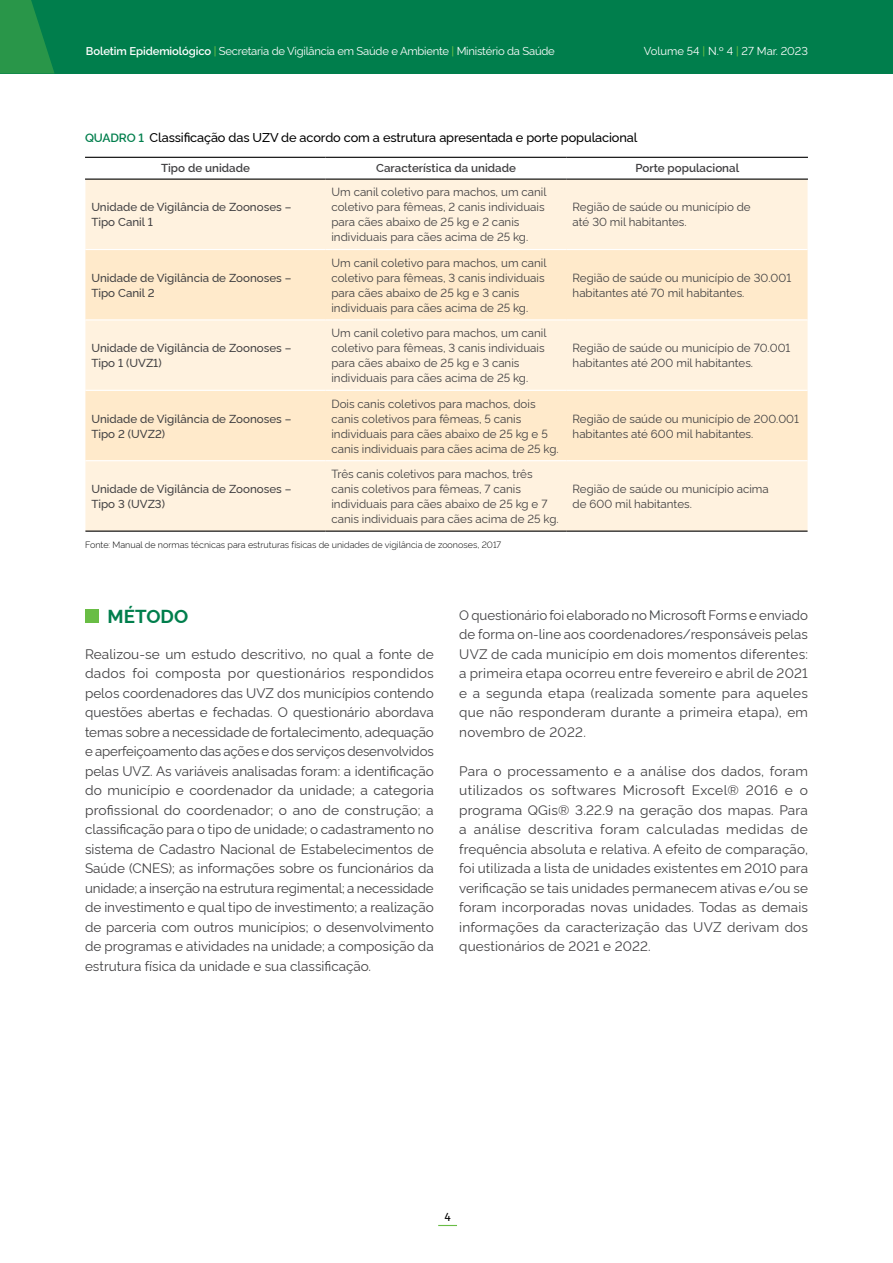
<style>
.page{position:relative;width:893px;height:1263px;background:#fff}
.page>*{position:absolute;margin:0;border:0;box-sizing:border-box;transform-origin:0 0}
.t1{font:700 18.75px "Rawline";color:#007e4c}
.t2{font:13.5px/19.5px "Rawline";letter-spacing:.01em;color:#414042;text-align:justify}
.t3{font:500 12.75px "Rawline";letter-spacing:-.01em;color:#000}
.t4{font:12px "Fira Sans";color:#000}
.t5{font:11.55px/15px "Rawline";color:#414042}
.t6{font:500 11.55px/15px "Rawline";color:#414042}
.t7{font:600 11.55px "Rawline";color:#414042}
.t8{font:11.25px "Rawline";letter-spacing:-.02em;color:#fff}
.t9{font:11.25px "Rawline";color:#fff}
.t10{font:300 9px "Rawline";color:#000}
.s1{font-weight:600}
.s2{font-weight:500;color:#69bd45}
.s3{font-weight:600;font-size:12px;color:#007e4c}
</style>
<div class="page">
<div style="left:0;top:0;width:893px;height:74px;background:#007e4c"></div>
<svg style="left:438px;top:1225px;width:19px;height:1px"></svg>
<svg style="left:0;top:0;width:54px;height:74px"></svg>
<svg style="left:85px;top:178px;width:723px;height:1px"></svg>
<div style="left:85px;top:180px;width:723px;height:351px;background:#fff2df"></div>
<svg style="left:85px;top:250px;width:723px;height:210px;fill:#ffeacb"></svg>
<hr style="left:85px;top:249px;width:240px;height:1px;background:#fff">
<hr style="left:325px;top:249px;width:242px;height:1px;background:#fff">
<hr style="left:567px;top:249px;width:241px;height:1px;background:#fff">
<hr style="left:85px;top:319px;width:240px;height:1px;background:#fff">
<hr style="left:325px;top:319px;width:242px;height:1px;background:#fff">
<hr style="left:567px;top:319px;width:241px;height:1px;background:#fff">
<hr style="left:85px;top:157px;width:240px;height:1px;background:#000">
<hr style="left:325px;top:157px;width:242px;height:1px;background:#000">
<hr style="left:567px;top:157px;width:241px;height:1px;background:#000">
<hr style="left:85px;top:179px;width:240px;height:1px;background:#000">
<hr style="left:325px;top:179px;width:242px;height:1px;background:#000">
<hr style="left:567px;top:179px;width:241px;height:1px;background:#000">
<hr style="left:85px;top:390px;width:240px;height:1px;background:#fff">
<hr style="left:325px;top:390px;width:242px;height:1px;background:#fff">
<hr style="left:567px;top:390px;width:241px;height:1px;background:#fff">
<hr style="left:85px;top:460px;width:240px;height:1px;background:#fff">
<hr style="left:325px;top:460px;width:242px;height:1px;background:#fff">
<hr style="left:567px;top:460px;width:241px;height:1px;background:#fff">
<hr style="left:85px;top:531px;width:240px;height:1px;background:#000">
<hr style="left:325px;top:531px;width:242px;height:1px;background:#000">
<hr style="left:567px;top:531px;width:241px;height:1px;background:#000">
<div style="left:85px;top:609px;width:14px;height:13px;background:#69bd45"></div>
<p class="t8" style="left:86px;top:42px;width:470px"><span class="s1">Boletim Epidemiológico</span> <span class="s2">|</span> Secretaria de Vigilância em Saúde e Ambiente <span class="s2">|</span> Ministério da Saúde</p>
<p class="t9" style="left:644px;top:43px;width:166px">Volume 54 <span class="s2">|</span> N.º 4 <span class="s2">|</span> 27 Mar. 2023</p>
<p class="t3" style="left:85px;top:128px;width:554px"><span class="s3">Quadro 1</span> Classificação das UZV de acordo com a estrutura apresentada e porte populacional</p>
<p class="t7" style="left:161px;top:159px;width:90px">Tipo de unidade</p>
<p class="t7" style="left:376px;top:159px;width:141px">Característica da unidade</p>
<p class="t7" style="left:635px;top:159px;width:105px">Porte populacional</p>
<p class="t6" style="left:91px;top:199px;width:202px">Unidade de Vigilância de Zoonoses –<br>Tipo Canil 1</p>
<p class="t5" style="left:331px;top:184px;width:217px">Um canil coletivo para machos, um canil coletivo para fêmeas, 2 canis individuais para cães abaixo de 25 kg e 2 canis individuais para cães acima de 25 kg.</p>
<p class="t5" style="left:573px;top:199px;width:180px">Região de saúde ou município de até 30 mil habitantes.</p>
<p class="t6" style="left:91px;top:269px;width:202px">Unidade de Vigilância de Zoonoses –<br>Tipo Canil 2</p>
<p class="t6" style="left:91px;top:339px;width:202px">Unidade de Vigilância de Zoonoses –<br>Tipo 1 (UVZ1)</p>
<p class="t6" style="left:91px;top:410px;width:202px">Unidade de Vigilância de Zoonoses –<br>Tipo 2 (UVZ2)</p>
<p class="t6" style="left:91px;top:480px;width:202px">Unidade de Vigilância de Zoonoses –<br>Tipo 3 (UVZ3)</p>
<p class="t5" style="left:331px;top:254px;width:217px">Um canil coletivo para machos, um canil coletivo para fêmeas, 3 canis individuais para cães abaixo de 25 kg e 3 canis individuais para cães acima de 25 kg.</p>
<p class="t5" style="left:331px;top:324px;width:217px">Um canil coletivo para machos, um canil coletivo para fêmeas, 3 canis individuais para cães abaixo de 25 kg e 3 canis individuais para cães acima de 25 kg.</p>
<p class="t5" style="left:331px;top:395px;width:229px">Dois canis coletivos para machos, dois canis coletivos para fêmeas, 5 canis individuais para cães abaixo de 25 kg e 5 canis individuais para cães acima de 25 kg.</p>
<p class="t5" style="left:331px;top:465px;width:229px">Três canis coletivos para machos, três canis coletivos para fêmeas, 7 canis individuais para cães abaixo de 25 kg e 7 canis individuais para cães acima de 25 kg.</p>
<p class="t10" style="left:85px;top:538px;width:418px">Fonte: Manual de normas técnicas para estruturas físicas de unidades de vigilância de zoonoses, 2017</p>
<p class="t5" style="left:573px;top:269px;width:220px">Região de saúde ou município de 30.001 habitantes até 70 mil habitantes.</p>
<p class="t5" style="left:573px;top:339px;width:219px">Região de saúde ou município de 70.001 habitantes até 200 mil habitantes.</p>
<p class="t5" style="left:573px;top:410px;width:228px">Região de saúde ou município de 200.001 habitantes até 600 mil habitantes.</p>
<p class="t5" style="left:573px;top:480px;width:198px">Região de saúde ou município acima de 600 mil habitantes.</p>
<h1 class="t1" style="left:108px;top:601px;width:82px">Método</h1>
<p class="t2" style="left:85px;top:643px;width:350px">Realizou-se um estudo descritivo, no qual a fonte de dados foi composta por questionários respondidos pelos coordenadores das UVZ dos municípios contendo questões abertas e fechadas. O questionário abordava temas sobre a necessidade de fortalecimento, adequação e aperfeiçoamento das ações e dos serviços desenvolvidos pelas UVZ. As variáveis analisadas foram: a identificação do município e coordenador da unidade; a categoria profissional do coordenador; o ano de construção; a classificação para o tipo de unidade; o cadastramento no sistema de Cadastro Nacional de Estabelecimentos de Saúde (CNES); as informações sobre os funcionários da unidade; a inserção na estrutura regimental; a necessidade de investimento e qual tipo de investimento; a realização de parceria com outros municípios; o desenvolvimento de programas e atividades na unidade; a composição da estrutura física da unidade e sua classificação.</p>
<p class="t2" style="left:459px;top:604px;width:350px">O questionário foi elaborado no Microsoft Forms e enviado de forma on-line aos coordenadores/responsáveis pelas UVZ de cada município em dois momentos diferentes: a primeira etapa ocorreu entre fevereiro e abril de 2021 e a segunda etapa (realizada somente para aqueles que não responderam durante a primeira etapa), em novembro de 2022.</p>
<p class="t2" style="left:459px;top:760px;width:350px">Para o processamento e a análise dos dados, foram utilizados os softwares Microsoft Excel® 2016 e o programa QGis® 3.22.9 na geração dos mapas. Para a análise descritiva foram calculadas medidas de frequência absoluta e relativa. A efeito de comparação, foi utilizada a lista de unidades existentes em 2010 para verificação se tais unidades permanecem ativas e/ou se foram incorporadas novas unidades. Todas as demais informações da caracterização das UVZ derivam dos questionários de 2021 e 2022.</p>
<p class="t4" style="left:444px;top:1207px;width:8px">4</p>
</div>
